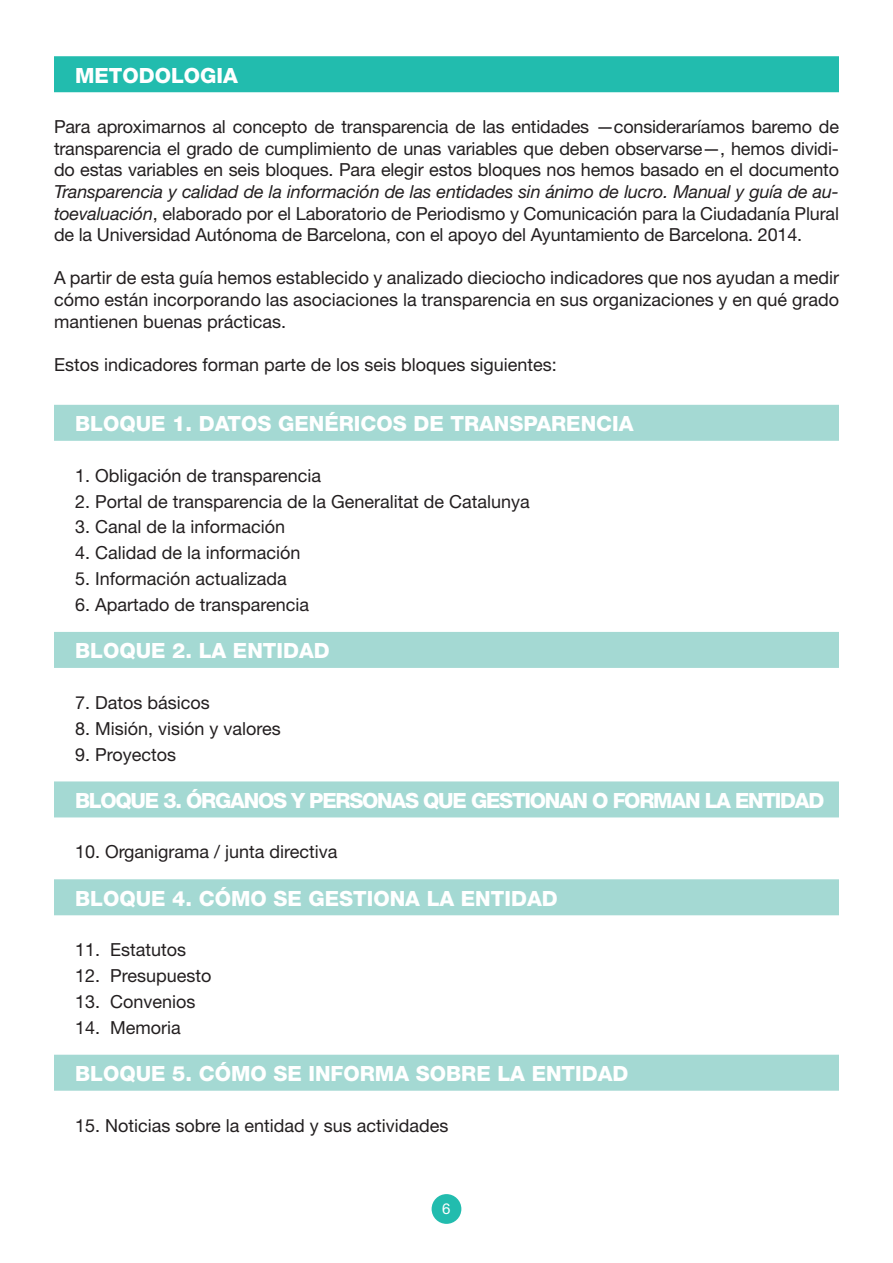
<style>
.page{position:relative;width:893px;height:1263px;background:#fff}
.page>*{position:absolute;margin:0;border:0;box-sizing:border-box;transform-origin:0 0}
.Filet-Index{font:800 21px "Helvetica Neue LT Std";color:#fff}
.Filet-Index-2{font:800 21px "Helvetica Neue LT Std";letter-spacing:-.06em;color:#fff}
.Cap-Filet-Superior{font:800 21px "Helvetica Neue LT Std";color:#fff}
.TB{font:18px/21.6px "Helvetica Neue LT Std";color:#231f20;text-align:justify}
.t1{font:15px "Helvetica Neue LT Std";color:#fff}
.s1{font-style:italic}
</style>
<div class="page">
<div style="left:432px;top:1194px;width:29px;height:30px;background:#22bcae;border-radius:50%"></div>
<div style="left:54px;top:56px;width:785px;height:36px;background:#22bcae"></div>
<div style="left:54px;top:405px;width:785px;height:36px;background:#a4d9d3"></div>
<div style="left:54px;top:632px;width:785px;height:36px;background:#a4d9d3"></div>
<div style="left:54px;top:781px;width:785px;height:36px;background:#a4d9d3"></div>
<div style="left:54px;top:879px;width:785px;height:36px;background:#a4d9d3"></div>
<div style="left:54px;top:1055px;width:785px;height:36px;background:#a4d9d3"></div>
<p class="Cap-Filet-Superior" style="left:75px;top:63px;width:164px">METODOLOGIA</p>
<p class="TB" style="left:54px;top:116px;width:786px">Para aproximarnos al concepto de transparencia de las entidades —consideraríamos baremo de transparencia el grado de cumplimiento de unas variables que deben observarse—, hemos dividi&shy;do estas variables en seis bloques. Para elegir estos bloques nos hemos basado en el documento <span class="s1">Transparencia y calidad de la información de las entidades sin ánimo de lucro. Manual y guía de au&shy;toevaluación</span>, elaborado por el Laboratorio de Periodismo y Comunicación para la Ciudadanía Plural de la Universidad Autónoma de Barcelona, con el apoyo del Ayuntamiento de Barcelona. 2014.</p>
<p class="TB" style="left:54px;top:267px;width:786px">A partir de esta guía hemos establecido y analizado dieciocho indicadores que nos ayudan a medir cómo están incorporando las asociaciones la transparencia en sus organizaciones y en qué grado mantienen buenas prácticas.</p>
<p class="TB" style="left:54px;top:353px;width:504px">Estos indicadores forman parte de los seis bloques siguientes:</p>
<p class="Filet-Index" style="left:75px;top:411px;width:560px">BLOQUE 1. DATOS GENÉRICOS DE TRANSPARENCIA</p>
<p class="TB" style="left:75px;top:464px;width:248px">1. Obligación de transparencia</p>
<p class="TB" style="left:75px;top:490px;width:456px">2. Portal de transparencia de la Generalitat de Catalunya</p>
<p class="TB" style="left:75px;top:516px;width:212px">3. Canal de la información</p>
<p class="TB" style="left:75px;top:542px;width:227px">4. Calidad de la información</p>
<p class="TB" style="left:75px;top:568px;width:213px">5. Información actualizada</p>
<p class="TB" style="left:75px;top:593px;width:236px">6. Apartado de transparencia</p>
<p class="Filet-Index" style="left:75px;top:638px;width:256px">BLOQUE 2. LA ENTIDAD</p>
<p class="TB" style="left:75px;top:691px;width:136px">7. Datos básicos</p>
<p class="TB" style="left:75px;top:717px;width:207px">8. Misión, visión y valores</p>
<p class="TB" style="left:75px;top:743px;width:103px">9. Proyectos</p>
<p class="Filet-Index-2" style="left:75px;top:788px;width:751px">BLOQUE 3. ÓRGANOS Y PERSONAS QUE GESTIONAN O FORMAN LA ENTIDAD</p>
<p class="TB" style="left:75px;top:841px;width:264px">10. Organigrama / junta directiva</p>
<p class="Filet-Index" style="left:75px;top:885px;width:484px">BLOQUE 4. CÓMO SE GESTIONA LA ENTIDAD</p>
<p class="TB" style="left:75px;top:939px;width:113px">11. Estatutos</p>
<p class="TB" style="left:75px;top:964px;width:138px">12. Presupuesto</p>
<p class="TB" style="left:75px;top:990px;width:122px">13. Convenios</p>
<p class="TB" style="left:75px;top:1016px;width:107px">14. Memoria</p>
<p class="Filet-Index" style="left:75px;top:1061px;width:555px">BLOQUE 5. CÓMO SE INFORMA SOBRE LA ENTIDAD</p>
<p class="TB" style="left:75px;top:1114px;width:375px">15. Noticias sobre la entidad y sus actividades</p>
<p class="t1" style="left:442px;top:1200px;width:10px">6</p>
</div>
